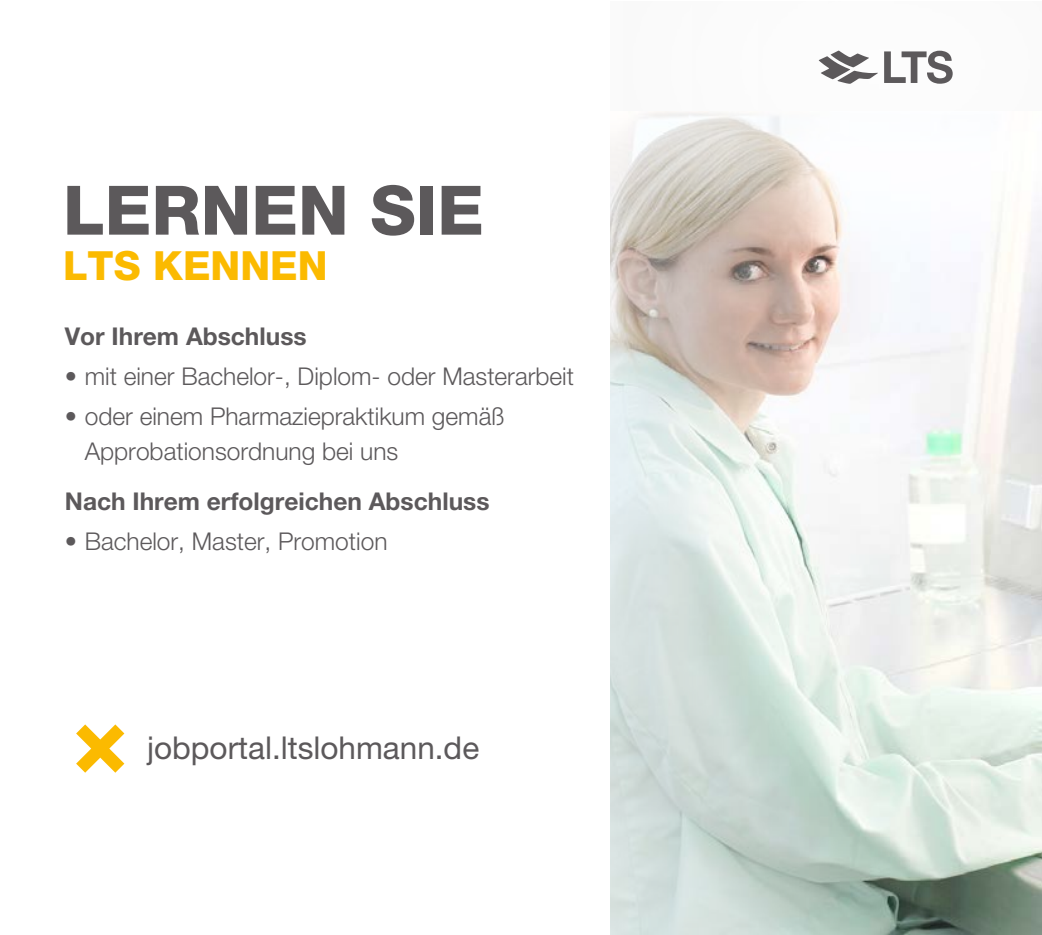
<style>
.page{position:relative;width:1042px;height:935px;background:#fff}
.page>*{position:absolute;margin:0;border:0;box-sizing:border-box;transform-origin:0 0}
.t1{font:800 68.25px "Helvetica Neue LT Std";color:#5c595b}
.t2{font:800 40.25px "Helvetica Neue LT Std";color:#fbba00}
.t3{font:31.5px "Helvetica Neue LT Std";color:#5c595b}
.t4{font:300 24.5px/35px "Helvetica Neue LT Std";color:#5c595b}
.t5{font:700 24.5px "Helvetica Neue LT Std";color:#5c595b}
</style>
<div class="page">
<img style="left:610px;top:260px;width:432px;height:675px">
<svg style="left:610px;top:50px;width:432px;height:210px"></svg>
<svg style="left:76px;top:724px;width:48px;height:49px"></svg>
<svg style="left:884px;top:51px;width:68px;height:33px"></svg>
<svg style="left:819px;top:51px;width:59px;height:33px"></svg>
<h1 class="t1" style="left:63px;top:170px;width:422px">LERNEN SIE</h1>
<h2 class="t2" style="left:63px;top:242px;width:266px">LTS KENNEN</h2>
<p class="t5" style="left:65px;top:321px;width:243px">Vor Ihrem Abschluss</p>
<p class="t4" style="left:65px;top:358px;width:511px">• mit einer Bachelor-, Diplom- oder Masterarbeit</p>
<p class="t4" style="left:85px;top:398px;width:421px;text-indent:-20px">• oder einem Pharmaziepraktikum gemäß<br>Approbationsordnung bei uns</p>
<p class="t5" style="left:65px;top:486px;width:426px">Nach Ihrem erfolgreichen Abschluss</p>
<p class="t4" style="left:65px;top:523px;width:324px">• Bachelor, Master, Promotion</p>
<p class="t3" style="left:147px;top:728px;width:334px">jobportal.ltslohmann.de</p>
</div>
